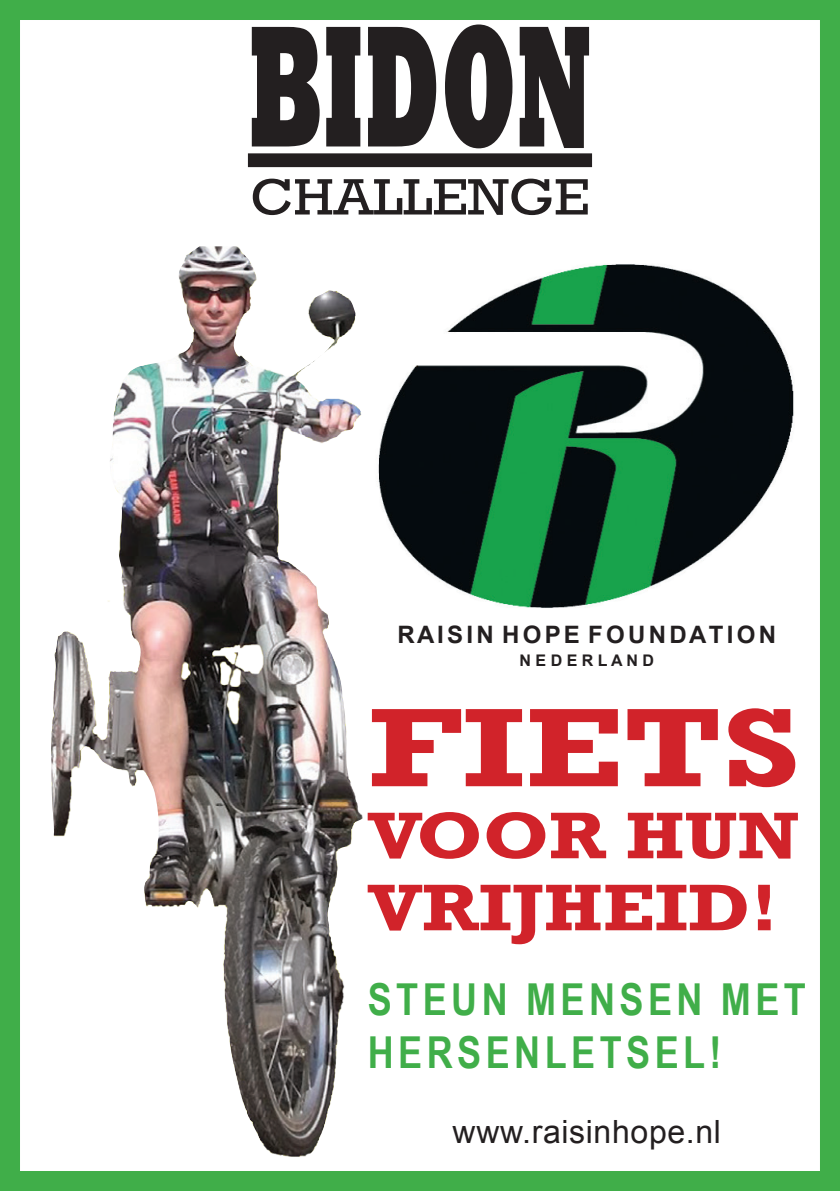
<style>
.page{position:relative;width:840px;height:1191px;background:#fff}
.page>*{position:absolute;margin:0;border:0;box-sizing:border-box;transform-origin:0 0}
.t1{font:800 176px "Rockwell";color:#231f20;scale:.5 1}
.t2{font:700 113.6px "Rockwell";color:#d1232a;scale:1.29 1}
.t3{font:700 66.8px/72px "Rockwell";color:#d1232a;scale:1.16 1}
.t4{font:52px "Rockwell";color:#231f20;scale:1.09 1}
.t5{font:700 44px/52.8px "Arial Narrow";letter-spacing:.1em;color:#40ae49}
.t6{font:32px "Arial";letter-spacing:.02em;color:#231f20}
.t7{font:700 24px "Arial";color:#231f20}
.t8{font:700 16px "Arial";color:#231f20}
</style>
<div class="page">
<img style="left:378px;top:264px;width:416px;height:344px">
<img style="left:51px;top:246px;width:312px;height:911px">
<div style="left:248px;top:153px;width:343px;height:14px;background:#231f20"></div>
<div style="left:0;top:0;width:839px;height:1191px;border:20px solid #40ae49"></div>
<h1 class="t1" style="left:248px;top:-14px;width:689px">BIDON</h1>
<p class="t4" style="left:250px;top:167px;width:312px">CHALLENGE</p>
<p class="t7" style="left:397px;top:618px;width:380px">R A I S I N H O P E F O U N D A T I O N</p>
<p class="t8" style="left:519px;top:650px;width:136px">N E D E R L A N D</p>
<h2 class="t2" style="left:367px;top:679px;width:336px">FIETS</h2>
<h3 class="t3" style="left:367px;top:800px;width:373px">VOOR HUN<br>VRIJHEID!</h3>
<p class="t5" style="left:367px;top:971px;width:439px">STEUN MENSEN MET<br>HERSENLETSEL!</p>
<p class="t6" style="left:452px;top:1110px;width:270px">www.raisinhope.nl</p>
</div>
